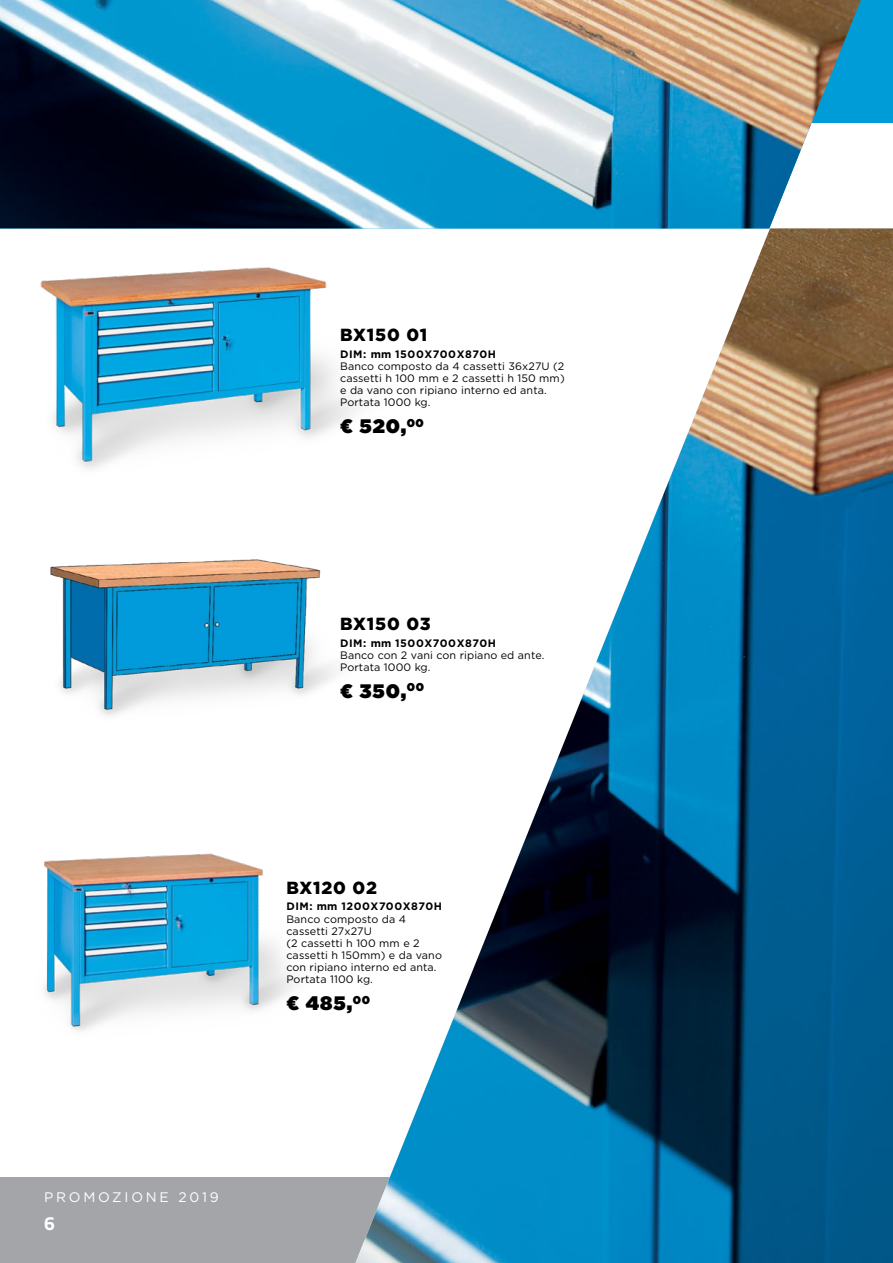
<style>
.page{position:relative;width:893px;height:1263px;background:#fff}
.page>*{position:absolute;margin:0;border:0;box-sizing:border-box;transform-origin:0 0}
.t1{font:900 19.5px "Gotham";letter-spacing:.05em;color:#000}
.t2{font:700 19.05px "Titillium";color:#fff}
.t3{font:900 17.55px "Gotham";letter-spacing:.05em;color:#000}
.t4{font:13.8px "Gotham";letter-spacing:.2em;color:#fff}
.t5{font:10.8px/12.1px "Gotham";letter-spacing:.01em;color:#000}
.t6{font:700 10.8px "Gotham";letter-spacing:.05em;color:#000}
</style>
<div class="page">
<div style="left:0;top:1178px;width:449px;height:85px;background:#a3a5a8"></div>
<div style="left:694px;top:0;width:199px;height:123px;background:#009cd7"></div>
<img style="left:0;top:0;width:861px;height:228px">
<img style="left:44px;top:853px;width:251px;height:178px">
<img style="left:40px;top:267px;width:315px;height:202px">
<img style="left:355px;top:228px;width:538px;height:1035px">
<img style="left:50px;top:526px;width:428px;height:265px">
<p class="t3" style="left:340px;top:323px;width:89px">BX150 01</p>
<p class="t6" style="left:340px;top:347px;width:157px">DIM: mm 1500X700X870H</p>
<p class="t5" style="left:340px;top:360px;width:226px">Banco composto da 4 cassetti 36x27U (2 cassetti h 100 mm e 2 cassetti h 150 mm) e da vano con ripiano interno ed anta.<br>Portata 1000 kg.</p>
<p class="t1" style="left:340px;top:412px;width:85px">€ 520,<sup>00</sup></p>
<p class="t3" style="left:340px;top:612px;width:92px">BX150 03</p>
<p class="t6" style="left:340px;top:635px;width:157px">DIM: mm 1500X700X870H</p>
<p class="t5" style="left:340px;top:648px;width:206px">Banco con 2 vani con ripiano ed ante.</p>
<p class="t5" style="left:340px;top:661px;width:92px">Portata 1000 kg.</p>
<p class="t1" style="left:340px;top:677px;width:85px">€ 350,<sup>00</sup></p>
<p class="t3" style="left:286px;top:876px;width:92px">BX120 02</p>
<p class="t6" style="left:286px;top:899px;width:157px">DIM: mm 1200X700X870H</p>
<p class="t5" style="left:286px;top:912px;width:121px">Banco composto da 4 cassetti 27x27U</p>
<p class="t5" style="left:286px;top:937px;width:157px">(2 cassetti h 100 mm e 2 cassetti h 150mm) e da vano con ripiano interno ed anta.<br>Portata 1100 kg.</p>
<p class="t1" style="left:286px;top:989px;width:85px">€ 485,<sup>00</sup></p>
<p class="t4" style="left:44px;top:1189px;width:176px">PROMOZIONE 2019</p>
<p class="t2" style="left:44px;top:1209px;width:12px">6</p>
</div>
